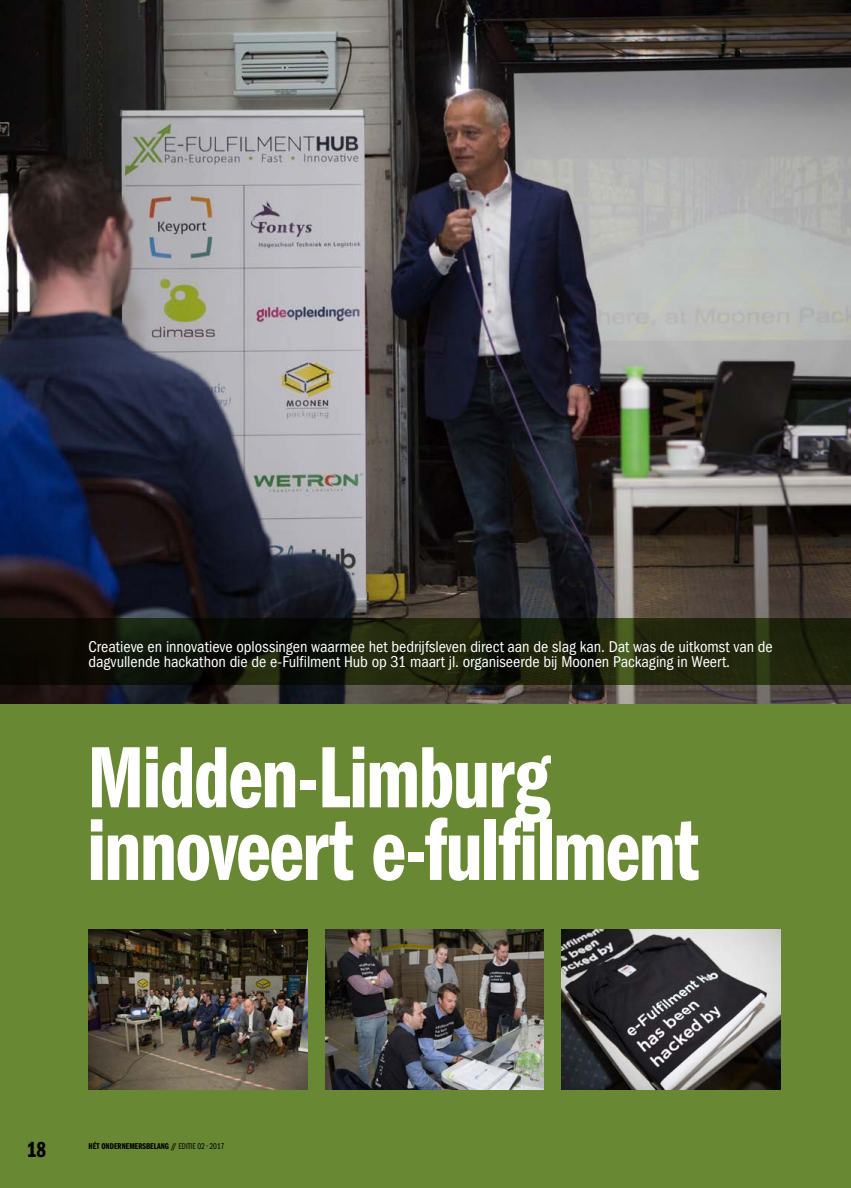
<style>
.page{position:relative;width:851px;height:1188px;background:#fff}
.page>*{position:absolute;margin:0;border:0;box-sizing:border-box;transform-origin:0 0}
.t1{font:90px/72.5px "ITC Franklin Gothic Std Dm Cp";letter-spacing:-.01em;color:#fff}
.t2{font:22.5px "ITC Franklin Gothic Std Dm Cp";color:#000}
.t3{font:condensed 16.25px/15.6px "ITC Franklin Gothic Std";letter-spacing:-.005em;color:#fff}
.t4{font:8.75px "ITC Franklin Gothic Std Dm Cp";color:#000}
.s1{font-family:"ITC Franklin Gothic Std Bk Cp"}
</style>
<div class="page">
<div style="left:0;top:698px;width:850px;height:489px;background:#688833"></div>
<img style="left:0;top:0;width:850px;height:703px">
<img style="left:561px;top:929px;width:219px;height:160px">
<img style="left:325px;top:929px;width:218px;height:160px">
<img style="left:89px;top:929px;width:218px;height:160px">
<svg style="left:0;top:618px;width:850px;height:66px;background:#171b0a"></svg>
<p class="t3" style="left:89px;top:638px;width:685px">Creatieve en innovatieve oplossingen waarmee het bedrijfsleven direct aan de slag kan. Dat was de uitkomst van de dagvullende hackathon die de e-Fulfilment Hub op 31 maart jl. organiseerde bij Moonen Packaging in Weert.</p>
<h1 class="t1" style="left:87px;top:742px;width:613px">Midden-Limburg innoveert e-fulfilment</h1>
<h2 class="t2" style="left:27px;top:1137px;width:20px">18</h2>
<p class="t4" style="left:89px;top:1140px;width:137px">HÉT ONDERNEMERSBELANG // <span class="s1">EDITIE 02 • 2017</span></p>
</div>
